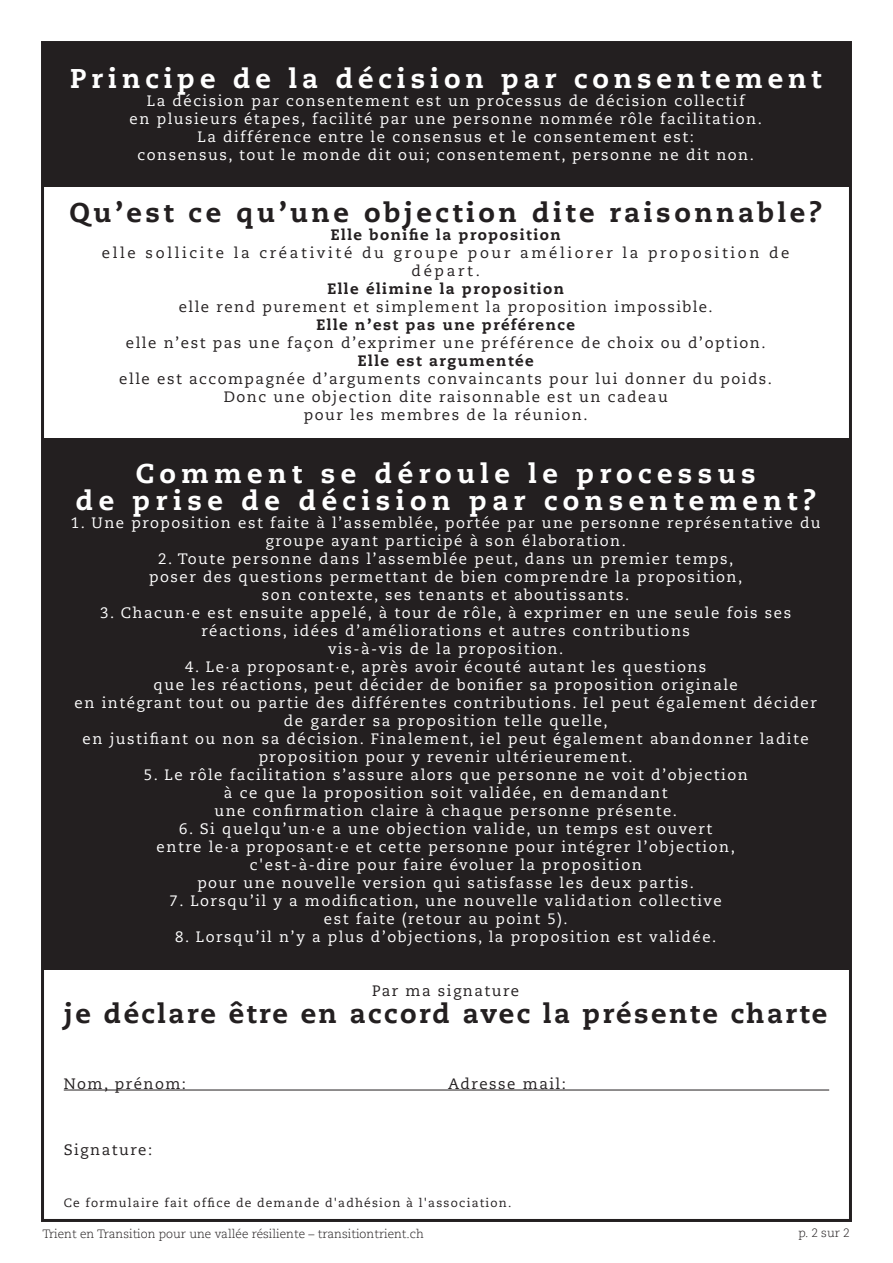
<style>
.page{position:relative;width:893px;height:1263px;background:#fff}
.page>*{position:absolute;margin:0;border:0;box-sizing:border-box;transform-origin:0 0}
.t1{font:800 27px/27px "Caecilia LT Std";letter-spacing:.2em;color:#fff;text-align:center}
.t2{font:800 27px "Caecilia LT Std";letter-spacing:.09em;color:#231f20}
.t3{font:800 27px "Caecilia LT Std";letter-spacing:.13em;color:#231f20}
.t4{font:800 27px "Caecilia LT Std";letter-spacing:.18em;color:#fff}
.t5{font:15px/18px "Caecilia LT Std";letter-spacing:.1em;color:#fff;text-align:center}
.t6{font:15px/18px "Caecilia LT Std";letter-spacing:.1em;color:#231f20;text-align:center}
.t7{font:800 15px "Caecilia LT Std";letter-spacing:.1em;color:#231f20}
.t8{font:15px/18px "Caecilia LT Std";letter-spacing:.175em;color:#231f20;text-align:center}
.t9{font:300 12px "Caecilia LT Std";color:#231f20}
.t10{font:12px "Caecilia LT Std";letter-spacing:.1em;color:#231f20}
</style>
<div class="page">
<div style="left:43px;top:43px;width:807px;height:144px;background:#231f20"></div>
<div style="left:43px;top:438px;width:807px;height:531px;background:#231f20"></div>
<hr style="left:64px;top:1090px;width:765px;height:1px;background:#231f20">
<h1 class="t4" style="left:70px;top:67px;width:753px">Principe de la décision par consentement</h1>
<p class="t5" style="left:130px;top:93px;width:634px">La décision par consentement est un processus de décision collectif<br>en plusieurs étapes, facilité par une personne nommée rôle facilitation.<br>La différence entre le consensus et le consentement est:<br>consensus, tout le monde dit oui; consentement, personne ne dit non.</p>
<h1 class="t3" style="left:70px;top:201px;width:754px">Qu’est ce qu’une objection dite raisonnable?</h1>
<p class="t7" style="left:331px;top:228px;width:231px">Elle bonifie la proposition</p>
<p class="t8" style="left:102px;top:245px;width:689px">elle sollicite la créativité du groupe pour améliorer la proposition de départ.</p>
<p class="t7" style="left:327px;top:282px;width:238px">Elle élimine la proposition</p>
<p class="t6" style="left:179px;top:299px;width:535px">elle rend purement et simplement la proposition impossible.</p>
<p class="t7" style="left:317px;top:318px;width:260px">Elle n’est pas une préférence</p>
<p class="t6" style="left:126px;top:335px;width:641px">elle n’est pas une façon d’exprimer une préférence de choix ou d’option.</p>
<p class="t7" style="left:358px;top:354px;width:177px">Elle est argumentée</p>
<p class="t6" style="left:119px;top:371px;width:654px">elle est accompagnée d’arguments convaincants pour lui donner du poids.<br>Donc une objection dite raisonnable est un cadeau<br>pour les membres de la réunion.</p>
<h1 class="t1" style="left:76px;top:462px;width:741px">Comment se déroule le processus<br>de prise de décision par consentement?</h1>
<p class="t5" style="left:71px;top:515px;width:751px">1. Une proposition est faite à l’assemblée, portée par une personne représentative du groupe ayant participé à son élaboration.</p>
<p class="t5" style="left:149px;top:551px;width:595px">2. Toute personne dans l’assemblée peut, dans un premier temps, poser des questions permettant de bien comprendre la proposition, son contexte, ses tenants et aboutissants.</p>
<p class="t5" style="left:100px;top:605px;width:693px">3. Chacun·e est ensuite appelé, à tour de rôle, à exprimer en une seule fois ses réactions, idées d’améliorations et autres contributions<br>vis-à-vis de la proposition.</p>
<p class="t5" style="left:75px;top:659px;width:744px">4. Le·a proposant·e, après avoir écouté autant les questions<br>que les réactions, peut décider de bonifier sa proposition originale<br>en intégrant tout ou partie des différentes contributions. Iel peut également décider de garder sa proposition telle quelle,<br>en justifiant ou non sa décision. Finalement, iel peut également abandonner ladite proposition pour y revenir ultérieurement.</p>
<p class="t5" style="left:144px;top:767px;width:605px">5. Le rôle facilitation s’assure alors que personne ne voit d’objection à ce que la proposition soit validée, en demandant<br>une confirmation claire à chaque personne présente.</p>
<p class="t5" style="left:157px;top:821px;width:580px">6. Si quelqu’un·e a une objection valide, un temps est ouvert entre le·a proposant·e et cette personne pour intégrer l’objection, c'est-à-dire pour faire évoluer la proposition<br>pour une nouvelle version qui satisfasse les deux partis.</p>
<p class="t5" style="left:170px;top:893px;width:554px">7. Lorsqu’il y a modification, une nouvelle validation collective est faite (retour au point 5).</p>
<p class="t5" style="left:175px;top:929px;width:542px">8. Lorsqu’il n’y a plus d’objections, la proposition est validée.</p>
<p class="t6" style="left:372px;top:983px;width:149px">Par ma signature</p>
<h1 class="t2" style="left:64px;top:1002px;width:765px">je déclare être en accord avec la présente charte</h1>
<p class="t6" style="left:64px;top:1076px;width:124px">Nom, prénom:</p>
<p class="t6" style="left:448px;top:1076px;width:119px">Adresse mail:</p>
<p class="t6" style="left:64px;top:1142px;width:90px">Signature:</p>
<p class="t10" style="left:64px;top:1198px;width:449px">Ce formulaire fait office de demande d'adhésion à l'association.</p>
<p class="t9" style="left:43px;top:1228px;width:383px">Trient en Transition pour une vallée résiliente – transitiontrient.ch</p>
<p class="t9" style="left:798px;top:1228px;width:53px">p. 2 sur 2</p>
</div>
